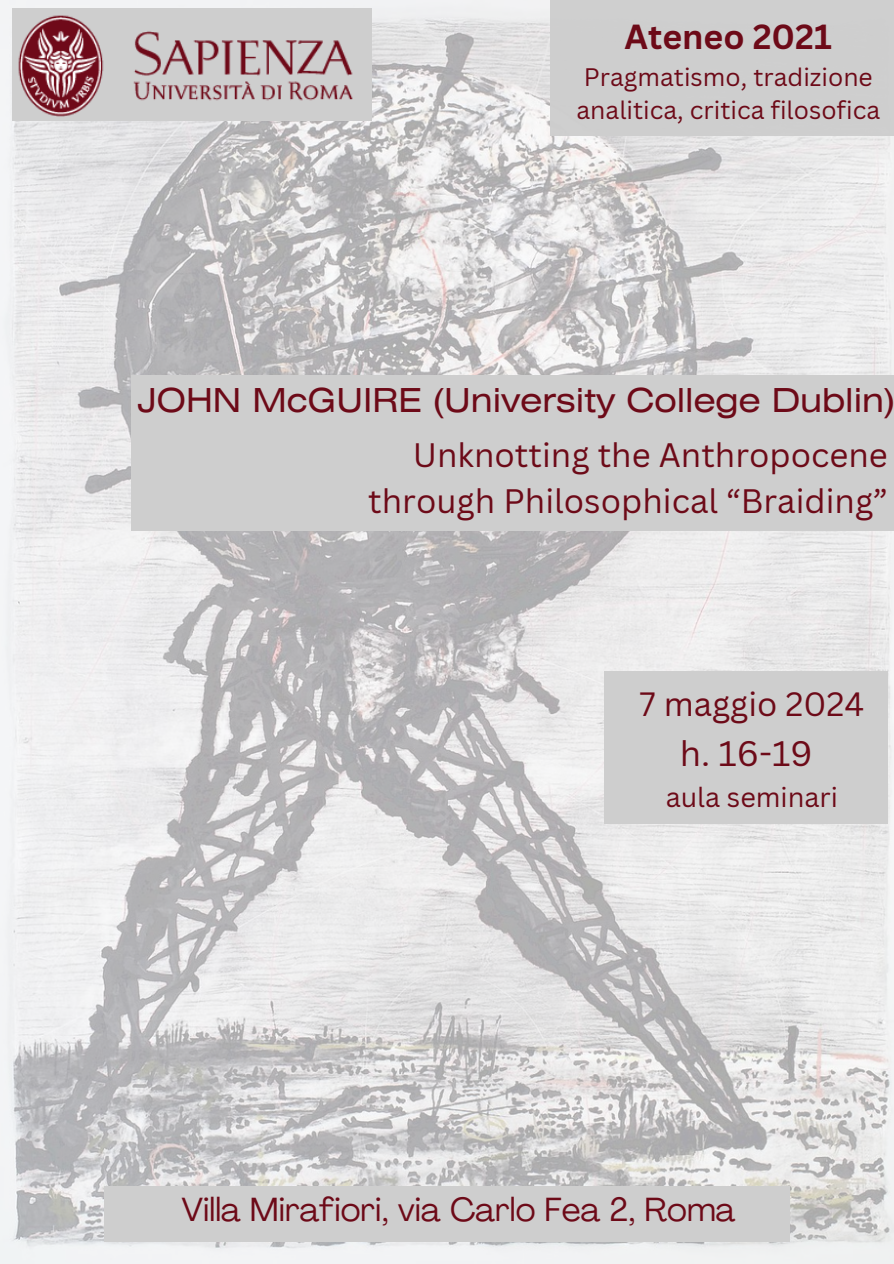
<style>
.page{position:relative;width:894px;height:1264px;background:#fff}
.page>*{position:absolute;margin:0;border:0;box-sizing:border-box;transform-origin:0 0}
.t1{font:34.5px "Canva Sans";color:#6d0a18}
.t2{font:700 33.9px "Canva Sans";color:#6d0a18}
.t3{font:33px/46.2px "Canva Sans";color:#6d0a18;text-align:right}
.t4{font:33px "Helios Ext";color:#6d0a18}
.t5{font:33px "Agrandir";color:#6d0a18}
.t6{font:32.7px "Canva Sans";color:#6d0a18}
.t7{font:27px "Canva Sans";color:#6d0a18}
.t8{font:24.6px/33.5px "Canva Sans";color:#6d0a18}
</style>
<div class="page">
<img style="left:0;top:136px;width:893px;height:1127px">
<img style="left:0;top:0;width:679px;height:413px">
<div style="left:131px;top:376px;width:762px;height:155px;background:#cecece"></div>
<div style="left:549px;top:0;width:344px;height:136px;background:#cecece"></div>
<div style="left:604px;top:671px;width:283px;height:152px;background:#cecece"></div>
<div style="left:104px;top:1186px;width:685px;height:55px;background:#cecece"></div>
<p class="t2" style="left:624px;top:13px;width:209px">Ateneo 2021</p>
<h1 class="t8" style="left:576px;top:60px;width:305px">Pragmatismo, tradizione analitica, critica filosofica</h1>
<p class="t4" style="left:137px;top:388px;width:758px">JOHN McGUIRE (University College Dublin)</p>
<p class="t3" style="left:368px;top:431px;width:521px">Unknotting the Anthropocene through Philosophical “Braiding”</p>
<h1 class="t6" style="left:639px;top:680px;width:226px">7 maggio 2024</h1>
<h1 class="t1" style="left:679px;top:729px;width:134px">h. 16-19</h1>
<h1 class="t7" style="left:665px;top:778px;width:174px">aula seminari</h1>
<h1 class="t5" style="left:181px;top:1196px;width:555px">Villa Mirafiori, via Carlo Fea 2, Roma</h1>
</div>
